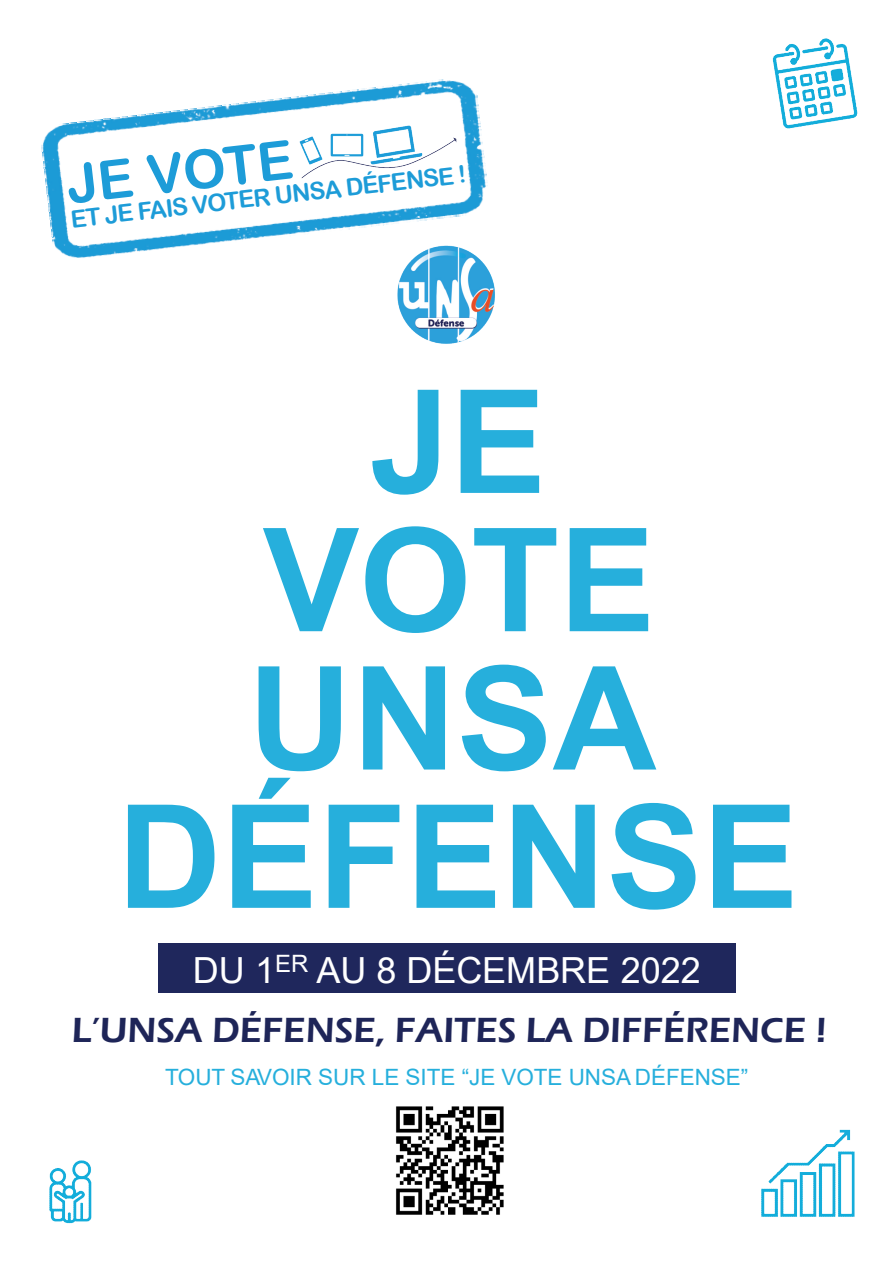
<style>
.page{position:relative;width:894px;height:1263px;background:#fff}
.page>*{position:absolute;margin:0;border:0;box-sizing:border-box;transform-origin:0 0}
.t1{font:700 144px/138.3px "Arial";color:#26afdc;text-align:center}
.t2{font:54px "Arial Rounded MT Bold";color:#1d9cd8}
.t3{font:600 36px "Eras ITC";color:#1e2558}
.t4{font:36px "Arial";color:#fff}
.t5{font:24px "Arial Rounded MT Bold";color:#1d9cd8}
.t6{font:22.5px "Arial";color:#26afdc}
</style>
<div class="page">
<img style="left:397px;top:263px;width:98px;height:81px">
<img style="left:41px;top:79px;width:447px;height:184px">
<img style="left:772px;top:38px;width:86px;height:91px">
<img style="left:761px;top:1129px;width:94px;height:88px">
<img style="left:49px;top:1160px;width:43px;height:64px">
<div style="left:158px;top:943px;width:577px;height:50px;background:#1f275c"></div>
<img style="left:396px;top:1106px;width:108px;height:109px">
<h2 class="t2" style="left:64px;top:166px;width:229px;rotate:-7deg">JE VOTE</h2>
<p class="t5" style="left:70px;top:212px;width:399px;rotate:-7deg">ET JE FAIS VOTER UNSA DÉFENSE !</p>
<h1 class="t1" style="left:117px;top:386px;width:682px">JE<br>VOTE<br>UNSA<br>DÉFENSE</h1>
<h3 class="t4" style="left:193px;top:957px;width:509px">DU 1<sup>ER</sup> AU 8 DÉCEMBRE 2022</h3>
<h3 class="t3" style="left:72px;top:1017px;width:756px">L’UNSA DÉFENSE, FAITES LA DIFFÉRENCE !</h3>
<p class="t6" style="left:165px;top:1068px;width:584px">TOUT SAVOIR SUR LE SITE “JE VOTE UNSA DÉFENSE”</p>
</div>
